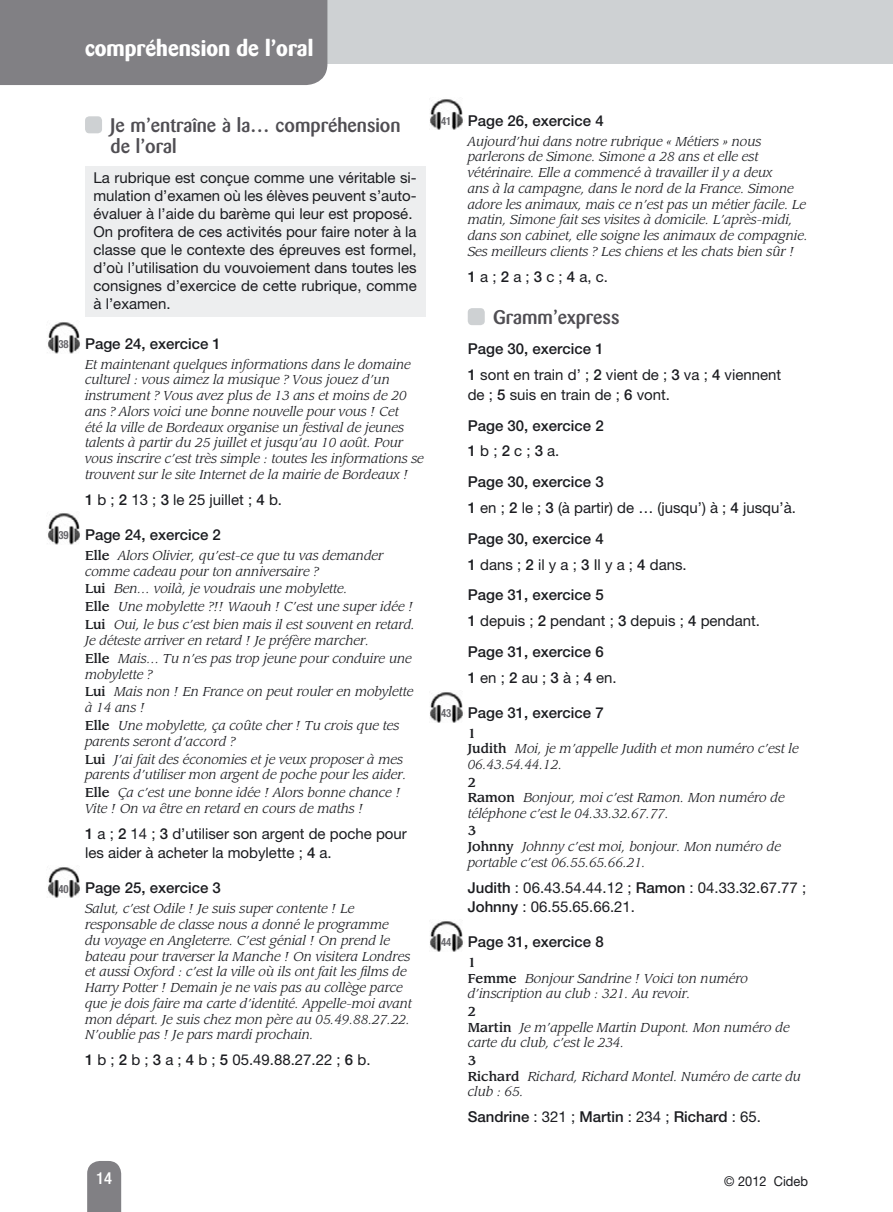
<style>
.page{position:relative;width:893px;height:1212px;background:#fff}
.page>*{position:absolute;margin:0;border:0;box-sizing:border-box;transform-origin:0 0}
.t1{font:700 22.5px "Barmeno";color:#fff}
.t2{font:500 19.5px/20.7px "Barmeno";color:#504e53}
.t3{font:500 condensed 16.5px "Helvetica Neue LT Std";color:#fff}
.t4{font:15px/30.8px "Helvetica Neue LT Std";color:#1b1c20}
.t5{font:15px/18px "Helvetica Neue";color:#1b1c20}
.t6{font:500 15px/30.8px "Helvetica Neue LT Std";color:#1b1c20}
.t7{font:13.5px "Helvetica Neue";color:#1b1c20;scale:.95 1}
.t8{font:italic 12.75px/15.8px "Leawood Std";color:#1b1c20}
.t9{font:700 condensed 11.25px "Helvetica Neue LT Std";letter-spacing:-.015em;color:#68676c;scale:.95 1}
.s1{font-weight:500}
.s2{font-weight:500;font-style:normal}
.s3{font-weight:400}
</style>
<div class="page">
<div style="left:85px;top:166px;width:340px;height:151px;background:#edeeef"></div>
<div style="left:0;top:0;width:893px;height:64px;background:#ced1d3"></div>
<div style="left:85px;top:116px;width:17px;height:17px;background:#ced1d3;border-radius:4px"></div>
<img style="left:48px;top:322px;width:32px;height:31px">
<img style="left:48px;top:513px;width:32px;height:31px">
<img style="left:48px;top:867px;width:32px;height:31px">
<div style="left:468px;top:308px;width:17px;height:17px;background:#ced1d3;border-radius:4px"></div>
<img style="left:430px;top:99px;width:33px;height:31px">
<img style="left:430px;top:692px;width:33px;height:30px">
<img style="left:430px;top:921px;width:33px;height:31px">
<div style="left:87px;top:1161px;width:34px;height:51px;background:#818084"></div>
<div style="left:0;top:0;width:327px;height:85px;background:#818084"></div>
<h1 class="t1" style="left:85px;top:35px;width:230px">compréhension de l’oral</h1>
<p class="t9" style="left:59px;top:337px;width:12px">38</p>
<p class="t9" style="left:59px;top:528px;width:12px">39</p>
<p class="t9" style="left:59px;top:882px;width:12px">40</p>
<h2 class="t2" style="left:111px;top:115px;width:292px">Je m’entraîne à la… compréhension de l’oral</h2>
<p class="t5" style="left:94px;top:169px;width:325px">La rubrique est conçue comme une véritable si&shy;mulation d’examen où les élèves peuvent s’auto&shy;évaluer à l’aide du barème qui leur est proposé.<br>On profitera de ces activités pour faire noter à la classe que le contexte des épreuves est formel, d’où l’utilisation du vouvoiement dans toutes les consignes d’exercice de cette rubrique, comme à l’examen.</p>
<p class="t6" style="left:85px;top:328px;width:137px">Page 24, exercice 1</p>
<p class="t8" style="left:85px;top:356px;width:340px">Et maintenant quelques informations dans le domaine culturel : vous aimez la musique ? Vous jouez d’un instrument ? Vous avez plus de 13 ans et moins de 20 ans ? Alors voici une bonne nouvelle pour vous ! Cet<br>été la ville de Bordeaux organise un festival de jeunes talents à partir du 25 juillet et jusqu’au 10 août. Pour vous inscrire c’est très simple : toutes les informations se trouvent sur le site Internet de la mairie de Bordeaux !</p>
<p class="t4" style="left:85px;top:484px;width:199px"><span class="s1">1</span> b ; <span class="s1">2</span> 13 ; <span class="s1">3</span> le 25 juillet ; <span class="s1">4</span> b.</p>
<p class="t6" style="left:85px;top:519px;width:137px">Page 24, exercice 2</p>
<p class="t8" style="left:85px;top:547px;width:300px"><span class="s2">Elle</span> Alors Olivier, qu’est-ce que tu vas demander comme cadeau pour ton anniversaire ?</p>
<p class="t8" style="left:85px;top:580px;width:331px;line-height:17.9px"><span class="s2">Lui</span> Ben… voilà, je voudrais une mobylette.<br><span class="s2">Elle</span> Une mobylette ?!! Waouh ! C’est une super idée !<br><span class="s2">Lui</span> Oui, le bus c’est bien mais il est souvent en retard.</p>
<p class="t8" style="left:85px;top:631px;width:328px;line-height:17.9px">Je déteste arriver en retard ! Je préfère marcher.<br><span class="s2">Elle</span> Mais… Tu n’es pas trop jeune pour conduire une</p>
<p class="t8" style="left:85px;top:665px;width:330px;line-height:17.9px">mobylette ?<br><span class="s2">Lui</span> Mais non ! En France on peut rouler en mobylette</p>
<p class="t8" style="left:85px;top:699px;width:316px;line-height:17.9px">à 14 ans !<br><span class="s2">Elle</span> Une mobylette, ça coûte cher ! Tu crois que tes</p>
<p class="t8" style="left:85px;top:732px;width:319px;line-height:17.9px">parents seront d’accord ?<br><span class="s2">Lui</span> J’ai fait des économies et je veux proposer à mes</p>
<p class="t8" style="left:85px;top:766px;width:323px;line-height:17.9px">parents d’utiliser mon argent de poche pour les aider.<br><span class="s2">Elle</span> Ça c’est une bonne idée ! Alors bonne chance !</p>
<p class="t8" style="left:85px;top:801px;width:280px">Vite ! On va être en retard en cours de maths !</p>
<p class="t4" style="left:85px;top:824px;width:323px;line-height:19.5px"><span class="s1">1</span> a ; <span class="s1">2</span> 14 ; <span class="s1">3</span> d’utiliser son argent de poche pour les aider à acheter la mobylette ; <span class="s1">4</span> a.</p>
<p class="t6" style="left:85px;top:872px;width:137px">Page 25, exercice 3</p>
<p class="t8" style="left:85px;top:901px;width:328px">Salut, c’est Odile ! Je suis super contente ! Le responsable de classe nous a donné le programme<br>du voyage en Angleterre. C’est génial ! On prend le bateau pour traverser la Manche ! On visitera Londres et aussi Oxford : c’est la ville où ils ont fait les films de Harry Potter ! Demain je ne vais pas au collège parce que je dois faire ma carte d’identité. Appelle-moi avant mon départ. Je suis chez mon père au 05.49.88.27.22.<br>N’oublie pas ! Je pars mardi prochain.</p>
<p class="t4" style="left:85px;top:1044px;width:287px"><span class="s1">1</span> b ; <span class="s1">2</span> b ; <span class="s1">3</span> a ; <span class="s1">4</span> b ; <span class="s1">5</span> 05.49.88.27.22 ; <span class="s1">6</span> b.</p>
<p class="t9" style="left:441px;top:114px;width:12px">41</p>
<p class="t9" style="left:441px;top:706px;width:12px">43</p>
<p class="t9" style="left:441px;top:935px;width:12px">44</p>
<p class="t6" style="left:468px;top:105px;width:137px">Page 26, exercice 4</p>
<p class="t8" style="left:468px;top:133px;width:342px">Aujourd’hui dans notre rubrique « Métiers » nous parlerons de Simone. Simone a 28 ans et elle est vétérinaire. Elle a commencé à travailler il y a deux<br>ans à la campagne, dans le nord de la France. Simone adore les animaux, mais ce n’est pas un métier facile. Le matin, Simone fait ses visites à domicile. L’après-midi, dans son cabinet, elle soigne les animaux de compagnie.<br>Ses meilleurs clients ? Les chiens et les chats bien sûr !</p>
<p class="t4" style="left:468px;top:261px;width:142px"><span class="s1">1</span> a ; <span class="s1">2</span> a ; <span class="s1">3</span> c ; <span class="s1">4</span> a, c.</p>
<h2 class="t2" style="left:493px;top:307px;width:128px">Gramm’express</h2>
<p class="t4" style="left:468px;top:336px;width:315px;line-height:25.8px"><span class="s1">Page 30, exercice 1<br>1</span> sont en train d’ ; <span class="s1">2</span> vient de ; <span class="s1">3</span> va ; <span class="s1">4</span> viennent</p>
<p class="t4" style="left:468px;top:379px;width:204px">de ; <span class="s1">5</span> suis en train de ; <span class="s1">6</span> vont.<br><span class="s1">Page 30, exercice 2</span></p>
<p class="t6" style="left:468px;top:436px;width:137px">1 <span class="s3">b ;</span> 2 <span class="s3">c ;</span> 3 <span class="s3">a.<br></span>Page 30, exercice 3</p>
<p class="t4" style="left:468px;top:492px;width:330px"><span class="s1">1</span> en ; <span class="s1">2</span> le ; <span class="s1">3</span> (à partir) de … (jusqu’) à ; <span class="s1">4</span> jusqu’à.<br><span class="s1">Page 30, exercice 4</span></p>
<p class="t6" style="left:468px;top:549px;width:220px">1 <span class="s3">dans ;</span> 2 <span class="s3">il y a ;</span> 3 <span class="s3">Il y a ;</span> 4 <span class="s3">dans.<br></span>Page 31, exercice 5</p>
<p class="t4" style="left:468px;top:605px;width:294px"><span class="s1">1</span> depuis ; <span class="s1">2</span> pendant ; <span class="s1">3</span> depuis ; <span class="s1">4</span> pendant.<br><span class="s1">Page 31, exercice 6</span></p>
<p class="t4" style="left:468px;top:662px;width:150px"><span class="s1">1</span> en ; <span class="s1">2</span> au ; <span class="s1">3</span> à ; <span class="s1">4</span> en.</p>
<p class="t6" style="left:468px;top:697px;width:137px">Page 31, exercice 7</p>
<p class="t8" style="left:468px;top:725px;width:332px"><span class="s2">1<br>Judith</span> Moi, je m’appelle Judith et mon numéro c’est le<br>06.43.54.44.12.</p>
<p class="t8" style="left:468px;top:774px;width:318px"><span class="s2">2<br>Ramon</span> Bonjour, moi c’est Ramon. Mon numéro de téléphone c’est le 04.33.32.67.77.</p>
<p class="t8" style="left:468px;top:823px;width:315px"><span class="s2">3<br>Johnny</span> Johnny c’est moi, bonjour. Mon numéro de portable c’est 06.55.65.66.21.</p>
<p class="t4" style="left:468px;top:877px;width:340px;line-height:19.5px"><span class="s1">Judith</span> : 06.43.54.44.12 ; <span class="s1">Ramon</span> : 04.33.32.67.77 ;<br><span class="s1">Johnny</span> : 06.55.65.66.21.</p>
<p class="t6" style="left:468px;top:926px;width:137px">Page 31, exercice 8</p>
<p class="t8" style="left:468px;top:954px;width:282px"><span class="s2">1<br>Femme</span> Bonjour Sandrine ! Voici ton numéro d’inscription au club : 321. Au revoir.</p>
<p class="t8" style="left:468px;top:1003px;width:323px"><span class="s2">2<br>Martin</span> Je m’appelle Martin Dupont. Mon numéro de carte du club, c’est le 234.</p>
<p class="t8" style="left:468px;top:1052px;width:335px"><span class="s2">3<br>Richard</span> Richard, Richard Montel. Numéro de carte du club : 65.</p>
<p class="t6" style="left:468px;top:1101px;width:295px">Sandrine <span class="s3">: 321 ;</span> Martin <span class="s3">: 234 ;</span> Richard <span class="s3">: 65.</span></p>
<p class="t3" style="left:96px;top:1168px;width:17px">14</p>
<p class="t7" style="left:724px;top:1173px;width:90px">© 2012 Cideb</p>
</div>
